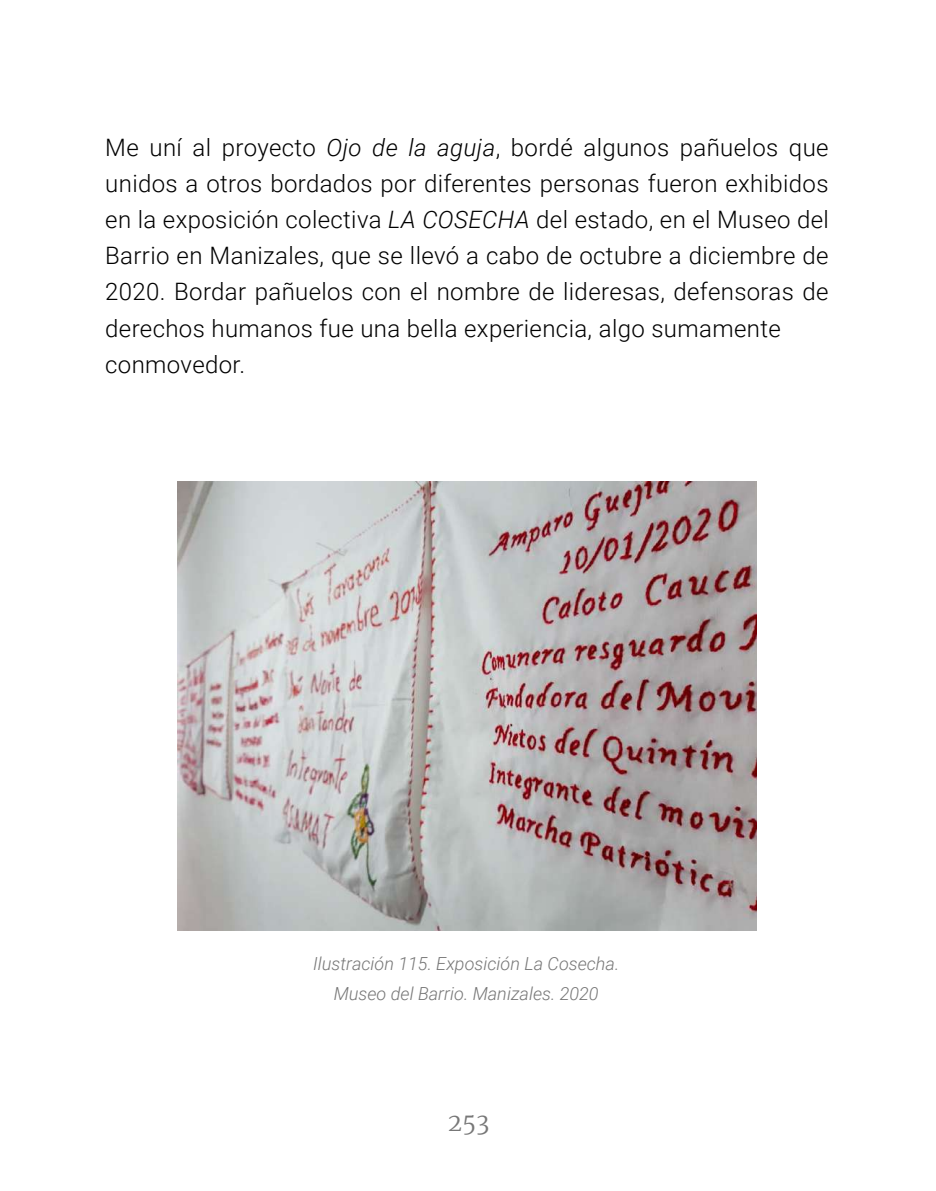
<style>
.page{position:relative;width:936px;height:1191px;background:#fff}
.page>*{position:absolute;margin:0;border:0;box-sizing:border-box;transform-origin:0 0}
.t1{font:300 24px/36px "Roboto";letter-spacing:.015em;color:#000}
.t2{font:300 24px "Merriweather";color:#777}
.t3{font:italic 300 18px/30px "Roboto";color:#777;text-align:center}
.s1{font-style:italic}
</style>
<div class="page">
<img style="left:178px;top:481px;width:578px;height:450px">
<p class="t1" style="left:105px;top:129px;width:725px">Me uní al proyecto <span class="s1">Ojo de la aguja</span>, bordé algunos pañuelos que unidos a otros bordados por diferentes personas fueron exhibidos en la exposición colectiva <span class="s1">LA COSECHA</span> del estado, en el Museo del Barrio en Manizales, que se llevó a cabo de octubre a diciembre de 2020. Bordar pañuelos con el nombre de lideresas, defensoras de derechos humanos fue una bella experiencia, algo sumamente conmovedor.</p>
<p class="t3" style="left:313px;top:948px;width:308px">Ilustración 115. Exposición La Cosecha.<br>Museo del Barrio. Manizales. 2020</p>
<p class="t2" style="left:447px;top:1105px;width:43px">253</p>
</div>
